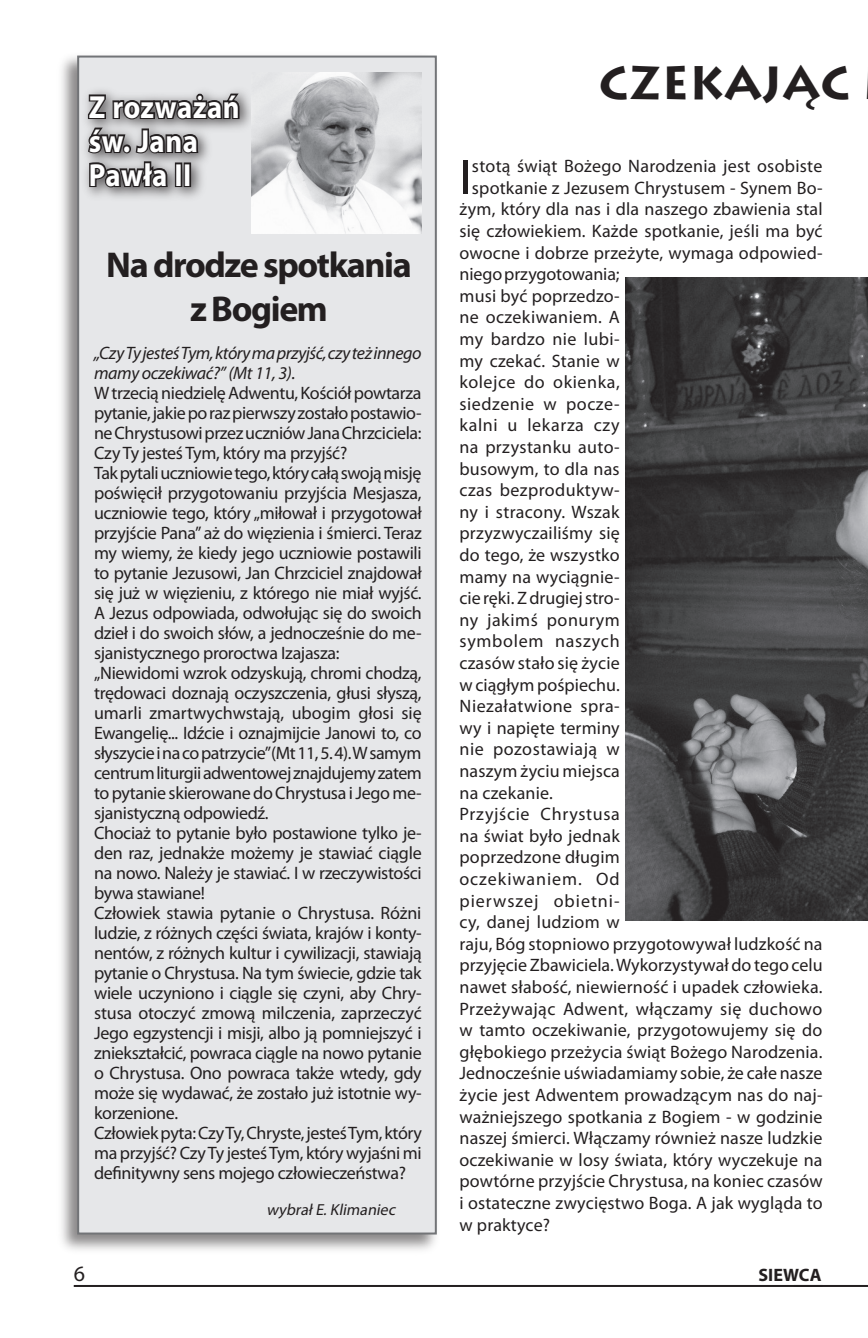
<style>
.page{position:relative;width:868px;height:1338px;background:#fff}
.page>*{position:absolute;margin:0;border:0;box-sizing:border-box;transform-origin:0 0}
.t1{font:50px "Myriad Pro";color:#231f20}
.t2{font:700 46px "Lithos Pro";color:#231f20}
.t3{font:700 36px/43.2px "Myriad Pro";letter-spacing:-.04em;color:#231f20;text-align:center}
.t4{font:700 32px/34px "Myriad Pro";letter-spacing:.02em;color:#fff;scale:.9 1}
.t5{font:18px/20px "Myriad Pro";letter-spacing:-.01em;color:#231f20}
.t6{font:18px "Myriad Pro";letter-spacing:.01em;color:#231f20}
.t7{font:18px "Myriad Pro";letter-spacing:.025em;color:#231f20}
.t8{font:18px "Myriad Pro";letter-spacing:.03em;color:#231f20}
.t9{font:18px "Myriad Pro";letter-spacing:.015em;color:#231f20}
.t10{font:italic 18px/20px "Myriad Pro";letter-spacing:-.025em;color:#231f20}
.t11{font:18px "Myriad Pro";letter-spacing:.02em;color:#231f20}
.t12{font:18px "Myriad Pro";letter-spacing:.035em;color:#231f20}
.t13{font:18px "Myriad Pro";letter-spacing:.055em;color:#231f20}
.t14{font:18px "Myriad Pro";letter-spacing:.04em;color:#231f20}
.t15{font:18px "Myriad Pro";letter-spacing:.05em;color:#231f20}
.t16{font:700 18px "Myriad Pro";letter-spacing:.005em;color:#231f20}
.t17{font:italic 16px "Myriad Pro";color:#231f20}
</style>
<div class="page">
<hr style="left:74px;top:1285px;width:748px;height:2px;background:#231f20">
<hr style="left:793px;top:1285px;width:74px;height:2px;background:#231f20">
<div style="left:57px;top:51px;width:383px;height:1205px;background:#231f20;opacity:.53"></div>
<div style="left:78px;top:57px;width:358px;height:1176px;background:#e6e7e9"></div>
<div style="left:77px;top:56px;width:360px;height:1178px;border:2px solid #727477"></div>
<div style="left:79px;top:85px;width:177px;height:118px;background:#231f20;opacity:.75"></div>
<svg style="left:86px;top:85px;width:155px;height:118px"></svg>
<div style="left:175px;top:162px;width:7px;height:25px;border:3px solid #231f20"></div>
<div style="left:184px;top:162px;width:7px;height:25px;border:3px solid #231f20"></div>
<img style="left:251px;top:72px;width:170px;height:161px">
<img style="left:625px;top:278px;width:242px;height:642px">
<h3 class="t4" style="left:89px;top:89px;width:169px">Z rozważań św. Jana<br>Pawła II</h3>
<h3 class="t3" style="left:106px;top:242px;width:307px">Na drodze spotkania z Bogiem</h3>
<p class="t10" style="left:94px;top:343px;width:329px">„Czy Ty jesteś Tym, który ma przyjść, czy też innego mamy oczekiwać?” (Mt 11, 3).</p>
<p class="t5" style="left:94px;top:383px;width:329px">W trzecią niedzielę Adwentu, Kościół powtarza pytanie, jakie po raz pierwszy zostało postawio&shy;ne Chrystusowi przez uczniów Jana Chrzciciela:<br>Czy Ty jesteś Tym, który ma przyjść?<br>Tak pytali uczniowie tego, który całą swoją misję poświęcił przygotowaniu przyjścia Mesjasza, uczniowie tego, który „miłował i przygotował przyjście Pana” aż do więzienia i śmierci. Teraz my wiemy, że kiedy jego uczniowie postawili to pytanie Jezusowi, Jan Chrzciciel znajdował się już w więzieniu, z którego nie miał wyjść.<br>A Jezus odpowiada, odwołując się do swoich dzieł i do swoich słów, a jednocześnie do me&shy;sjanistycznego proroctwa Izajasza: „Niewidomi wzrok odzyskują, chromi chodzą, trędowaci doznają oczyszczenia, głusi słyszą, umarli zmartwychwstają, ubogim głosi się Ewangelię... Idźcie i oznajmijcie Janowi to, co słyszycie i na co patrzycie” (Mt 11, 5. 4). W samym centrum liturgii adwentowej znajdujemy zatem to pytanie skierowane do Chrystusa i Jego me&shy;sjanistyczną odpowiedź.<br>Chociaż to pytanie było postawione tylko je&shy;den raz, jednakże możemy je stawiać ciągle na nowo. Należy je stawiać. I w rzeczywistości bywa stawiane!<br>Człowiek stawia pytanie o Chrystusa. Różni ludzie, z różnych części świata, krajów i konty&shy;nentów, z różnych kultur i cywilizacji, stawiają pytanie o Chrystusa. Na tym świecie, gdzie tak wiele uczyniono i ciągle się czyni, aby Chry&shy;stusa otoczyć zmową milczenia, zaprzeczyć Jego egzystencji i misji, albo ją pomniejszyć i zniekształcić, powraca ciągle na nowo pytanie o Chrystusa. Ono powraca także wtedy, gdy może się wydawać, że zostało już istotnie wy&shy;korzenione.<br>Człowiek pyta: Czy Ty, Chryste, jesteś Tym, który ma przyjść? Czy Ty jesteś Tym, który wyjaśni mi definitywny sens mojego człowieczeństwa?</p>
<p class="t17" style="left:266px;top:1200px;width:133px">wybrałE.Klimaniec</p>
<h2 class="t2" style="left:598px;top:55px;width:253px">CZEKAJĄC</h2>
<h1 class="t1" style="left:459px;top:146px;width:13px">I</h1>
<p class="t9" style="left:472px;top:155px;width:352px">stotą świąt Bożego Narodzenia jest osobiste</p>
<p class="t6" style="left:472px;top:177px;width:352px">spotkanie z Jezusem Chrystusem - Synem Bo-</p>
<p class="t6" style="left:459px;top:198px;width:364px">żym, który dla nas i dla naszego zbawienia stal</p>
<p class="t6" style="left:459px;top:220px;width:364px">się człowiekiem. Każde spotkanie, jeśli ma być</p>
<p class="t6" style="left:459px;top:242px;width:364px">owocne i dobrze przeżyte, wymaga odpowied-</p>
<p class="t5" style="left:459px;top:264px;width:162px">niego przygotowania;</p>
<p class="t6" style="left:459px;top:285px;width:162px">musi być poprzedzo-</p>
<p class="t11" style="left:459px;top:306px;width:162px">ne oczekiwaniem. A</p>
<p class="t7" style="left:459px;top:328px;width:162px">my bardzo nie lubi-</p>
<p class="t9" style="left:459px;top:350px;width:162px">my czekać. Stanie w</p>
<p class="t8" style="left:459px;top:371px;width:162px">kolejce do okienka,</p>
<p class="t8" style="left:459px;top:393px;width:162px">siedzenie w pocze-</p>
<p class="t8" style="left:459px;top:414px;width:162px">kalni u lekarza czy</p>
<p class="t11" style="left:459px;top:436px;width:162px">na przystanku auto-</p>
<p class="t6" style="left:459px;top:458px;width:162px">busowym, to dla nas</p>
<p class="t7" style="left:459px;top:479px;width:162px">czas bezproduktyw-</p>
<p class="t11" style="left:459px;top:501px;width:162px">ny i stracony. Wszak</p>
<p class="t6" style="left:459px;top:522px;width:162px">przyzwyczailiśmy się</p>
<p class="t6" style="left:459px;top:544px;width:162px">do tego, że wszystko</p>
<p class="t6" style="left:459px;top:566px;width:162px">mamy na wyciągnie-</p>
<p class="t5" style="left:459px;top:588px;width:162px">cie ręki. Z drugiej stro-</p>
<p class="t8" style="left:459px;top:609px;width:162px">ny jakimś ponurym</p>
<p class="t14" style="left:459px;top:630px;width:162px">symbolem naszych</p>
<p class="t6" style="left:459px;top:652px;width:162px">czasów stało się życie</p>
<p class="t5" style="left:459px;top:674px;width:162px">w ciągłym pośpiechu.</p>
<p class="t7" style="left:459px;top:695px;width:162px">Niezałatwione spra-</p>
<p class="t6" style="left:459px;top:717px;width:162px">wy i napięte terminy</p>
<p class="t8" style="left:459px;top:738px;width:162px">nie pozostawiają w</p>
<p class="t5" style="left:459px;top:761px;width:162px">naszym życiu miejsca</p>
<p class="t6" style="left:459px;top:782px;width:95px">na czekanie.</p>
<p class="t12" style="left:459px;top:803px;width:162px">Przyjście Chrystusa</p>
<p class="t6" style="left:459px;top:825px;width:162px">na świat było jednak</p>
<p class="t6" style="left:459px;top:846px;width:162px">poprzedzone długim</p>
<p class="t15" style="left:459px;top:868px;width:162px">oczekiwaniem. Od</p>
<p class="t13" style="left:459px;top:890px;width:162px">pierwszej obietni-</p>
<p class="t9" style="left:459px;top:911px;width:162px">cy, danej ludziom w</p>
<p class="t6" style="left:459px;top:933px;width:364px">raju, Bóg stopniowo przygotowywał ludzkość na</p>
<p class="t5" style="left:459px;top:955px;width:365px">przyjęcie Zbawiciela. Wykorzystywał do tego celu</p>
<p class="t6" style="left:459px;top:976px;width:364px">nawet słabość, niewierność i upadek człowieka.</p>
<p class="t7" style="left:459px;top:998px;width:364px">Przeżywając Adwent, włączamy się duchowo</p>
<p class="t6" style="left:459px;top:1019px;width:364px">w tamto oczekiwanie, przygotowujemy się do</p>
<p class="t6" style="left:459px;top:1041px;width:364px">głębokiego przeżycia świąt Bożego Narodzenia.</p>
<p class="t5" style="left:459px;top:1063px;width:364px">Jednocześnie uświadamiamy sobie, że całe nasze</p>
<p class="t6" style="left:459px;top:1084px;width:364px">życie jest Adwentem prowadzącym nas do naj-</p>
<p class="t6" style="left:459px;top:1106px;width:364px">ważniejszego spotkania z Bogiem - w godzinie</p>
<p class="t6" style="left:459px;top:1127px;width:364px">naszej śmierci. Włączamy również nasze ludzkie</p>
<p class="t6" style="left:459px;top:1149px;width:364px">oczekiwanie w losy świata, który wyczekuje na</p>
<p class="t6" style="left:459px;top:1170px;width:364px">powtórne przyjście Chrystusa, na koniec czasów</p>
<p class="t6" style="left:459px;top:1192px;width:364px">i ostateczne zwycięstwo Boga. A jak wygląda to</p>
<p class="t6" style="left:459px;top:1214px;width:92px">w praktyce?</p>
<p class="t16" style="left:758px;top:1263px;width:65px">SIEWCA</p>
</div>
